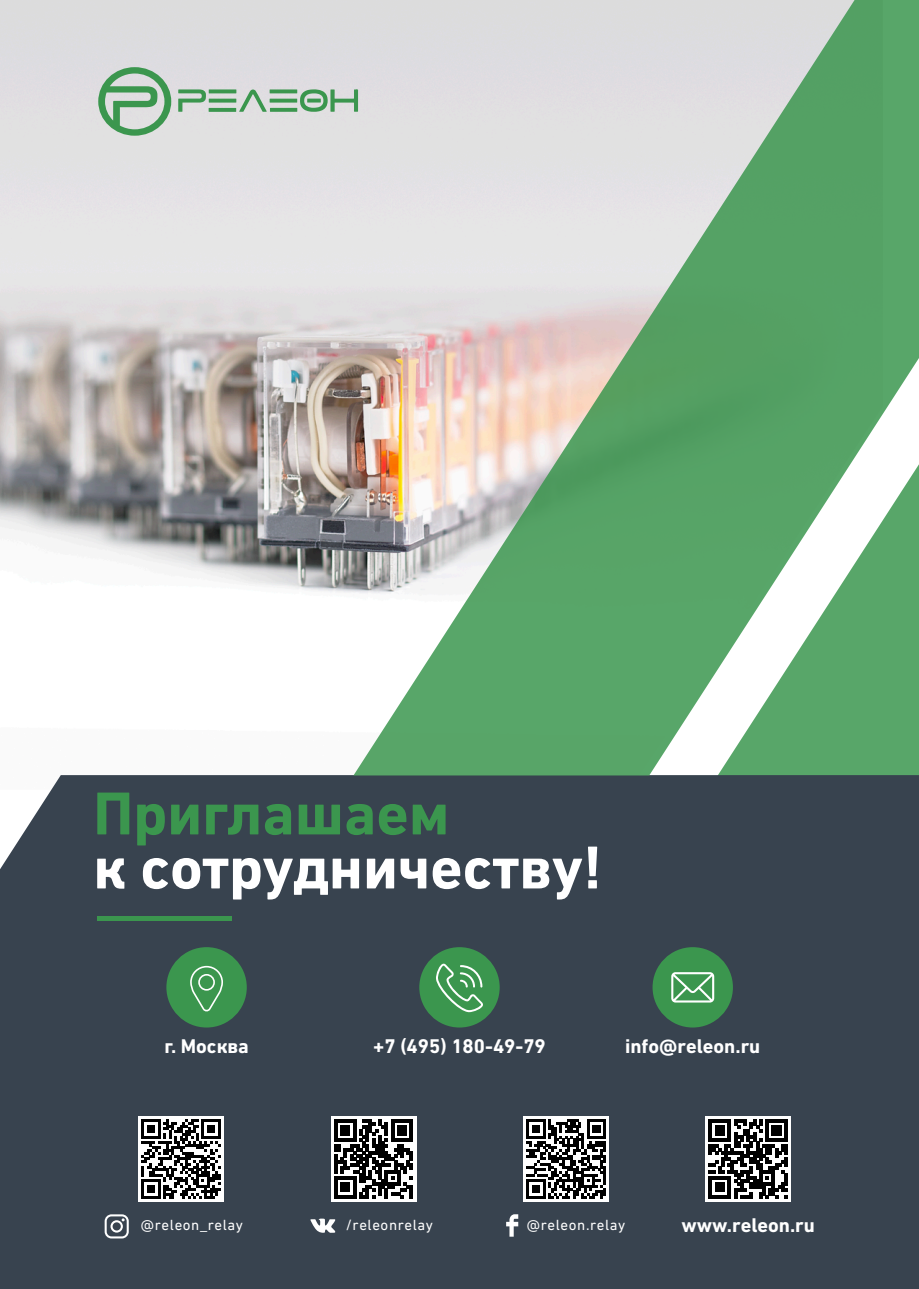
<style>
.page{position:relative;width:919px;height:1289px;background:#fff}
.page>*{position:absolute;margin:0;border:0;box-sizing:border-box;transform-origin:0 0}
.t1{font:700 61.5px "DIN Next CYR";color:#fff}
.t2{font:700 61.5px "DIN Next CYR";color:#3b964e}
.t3{font:700 20.25px "DIN Next CYR";color:#fff}
.t4{font:15px "DIN Next CYR";letter-spacing:.04em;color:#fff}
</style>
<div class="page">
<img style="left:0;top:0;width:353px;height:593px">
<div style="left:0;top:775px;width:918px;height:513px;background:#38434f"></div>
<svg style="left:353px;top:0;width:565px;height:775px;background:#9ec1a2"></svg>
<svg style="left:912px;top:0;width:6px;height:753px;background:#6fb27e"></svg>
<svg style="left:98px;top:67px;width:73px;height:69px;background:#9cc0a5"></svg>
<svg style="left:178px;top:89px;width:180px;height:23px;background:#9cc0a4"></svg>
<hr style="left:97px;top:916px;width:135px;height:4px;background:#3b964e">
<div style="left:166px;top:947px;width:81px;height:80px;background:#3b964e;border-radius:50%"></div>
<div style="left:419px;top:947px;width:80px;height:80px;background:#3b964e;border-radius:50%"></div>
<div style="left:652px;top:947px;width:80px;height:80px;background:#3b964e;border-radius:50%"></div>
<svg style="left:671px;top:972px;width:43px;height:30px"></svg>
<svg style="left:436px;top:963px;width:47px;height:49px"></svg>
<svg style="left:190px;top:965px;width:33px;height:47px"></svg>
<svg style="left:310px;top:1218px;width:26px;height:14px"></svg>
<svg style="left:105px;top:1214px;width:24px;height:24px"></svg>
<svg style="left:506px;top:1214px;width:12px;height:22px"></svg>
<svg style="left:705px;top:1116px;width:85px;height:85px"></svg>
<svg style="left:708px;top:1119px;width:79px;height:79px"></svg>
<div style="left:523px;top:1116px;width:85px;height:85px;background:#fff"></div>
<svg style="left:526px;top:1119px;width:80px;height:79px"></svg>
<div style="left:331px;top:1116px;width:85px;height:85px;background:#fff"></div>
<svg style="left:334px;top:1119px;width:79px;height:79px"></svg>
<div style="left:138px;top:1116px;width:85px;height:85px;background:#fff"></div>
<svg style="left:141px;top:1119px;width:80px;height:79px"></svg>
<h1 class="t2" style="left:93px;top:777px;width:357px">Приглашаем</h1>
<h1 class="t1" style="left:93px;top:831px;width:510px">к сотрудничеству!</h1>
<p class="t3" style="left:164px;top:1033px;width:86px">г. Москва</p>
<p class="t3" style="left:373px;top:1033px;width:174px">+7 (495) 180-49-79</p>
<p class="t3" style="left:625px;top:1033px;width:137px">info@releon.ru</p>
<p class="t4" style="left:141px;top:1216px;width:104px">@releon_relay</p>
<p class="t4" style="left:346px;top:1216px;width:89px">/releonrelay</p>
<p class="t4" style="left:527px;top:1216px;width:100px">@releon.relay</p>
<p class="t3" style="left:681px;top:1212px;width:135px">www.releon.ru</p>
</div>
